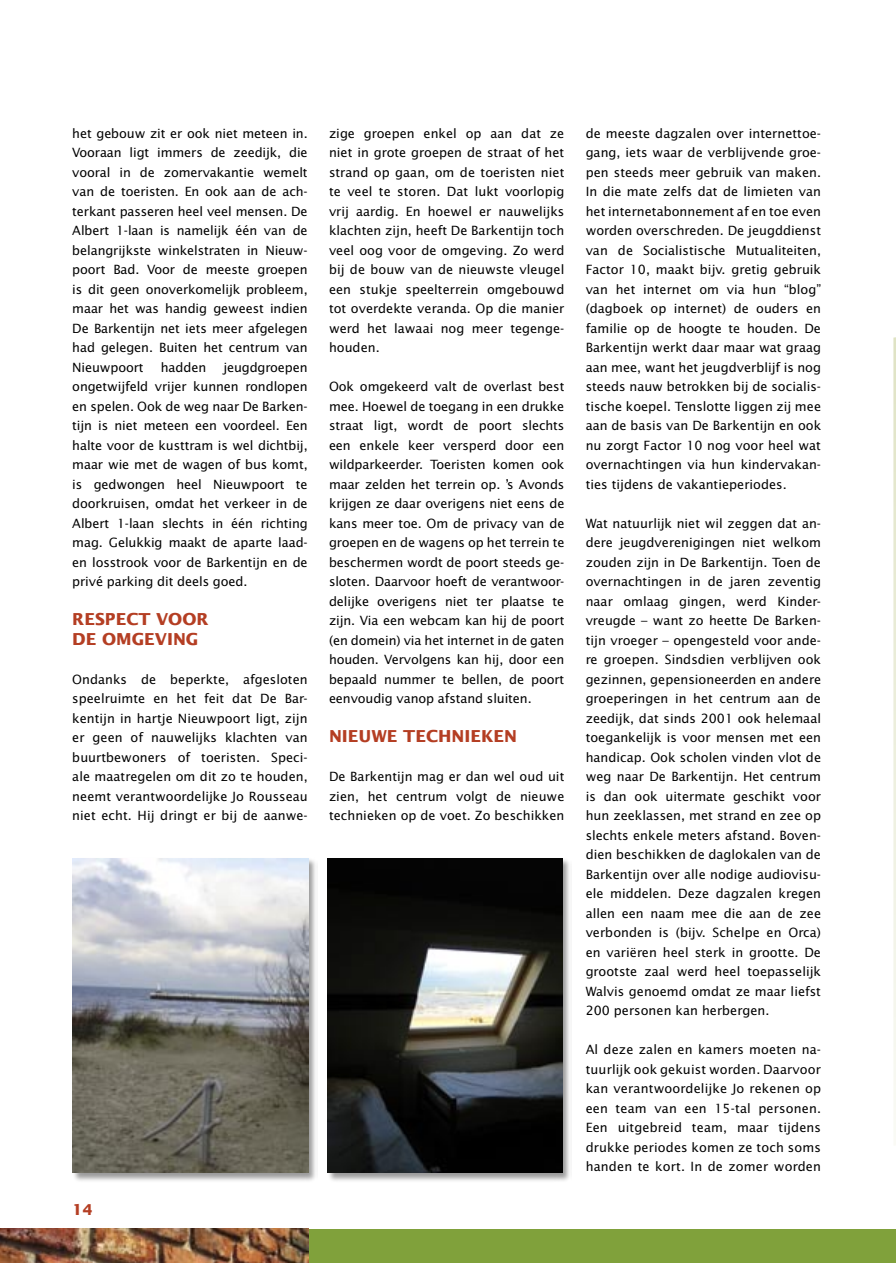
<style>
.page{position:relative;width:896px;height:1263px;background:#fff}
.page>*{position:absolute;margin:0;border:0;box-sizing:border-box;transform-origin:0 0}
.t1{font:700 16.5px/19.5px "Lucida Sans";color:#b43e23}
.t2{font:700 15px "Lucida Sans";color:#b43e23}
.t3{font:12.75px/19.5px "Lucida Sans";color:#000;text-align:justify}
</style>
<div class="page">
<svg style="left:893px;top:337px;width:2px;height:795px"></svg>
<div style="left:0;top:1229px;width:895px;height:34px;background:#80a13b"></div>
<img style="left:0;top:1229px;width:308px;height:34px">
<div style="left:71px;top:857px;width:247px;height:325px;background:#000;opacity:.4"></div>
<img style="left:72px;top:858px;width:236px;height:315px">
<div style="left:326px;top:857px;width:245px;height:325px;background:#000;opacity:.4"></div>
<img style="left:327px;top:858px;width:235px;height:315px">
<p class="t3" style="left:72px;top:123px;width:237px">het gebouw zit er ook niet meteen in.<br>Vooraan ligt immers de zeedijk, die vooral in de zomervakantie wemelt van de toeristen. En ook aan de ach&shy;terkant passeren heel veel mensen. De Albert 1-laan is namelijk één van de belangrijkste winkelstraten in Nieuw&shy;poort Bad. Voor de meeste groepen is dit geen onoverkomelijk probleem, maar het was handig geweest indien De Barkentijn net iets meer afgelegen had gelegen. Buiten het centrum van Nieuwpoort</p>
<p class="t3" style="left:72px;top:357px;width:237px;text-indent:151px">jeugdgroepen ongetwijfeld vrijer kunnen rondlopen en spelen. Ook de weg naar De Barken&shy;tijn is niet meteen een voordeel. Een halte voor de kusttram is wel dichtbij, maar wie met de wagen of bus komt, is gedwongen heel Nieuwpoort te doorkruisen, omdat het verkeer in de Albert 1-laan slechts in één richting mag. Gelukkig maakt de aparte laad&shy;en losstrook voor de Barkentijn en de privé parking dit deels goed.</p>
<p class="t1" style="left:72px;top:609px;width:138px">RESPECT VOOR<br>DE OMGEVING</p>
<p class="t3" style="left:72px;top:669px;width:237px">Ondanks de beperkte, afgesloten speelruimte en het feit dat De Bar&shy;kentijn in hartje Nieuwpoort ligt, zijn er geen of nauwelijks klachten van buurtbewoners of toeristen. Speci&shy;ale maatregelen om dit zo te houden, neemt verantwoordelijke Jo Rousseau niet echt. Hij dringt er bij de aanwe-</p>
<p class="t3" style="left:161px;top:357px;width:47px">hadden</p>
<p class="t2" style="left:72px;top:1201px;width:22px">14</p>
<p class="t3" style="left:329px;top:123px;width:237px">zige groepen enkel op aan dat ze niet in grote groepen de straat of het strand op gaan, om de toeristen niet te veel te storen. Dat lukt voorlopig vrij aardig. En hoewel er nauwelijks klachten zijn, heeft De Barkentijn toch veel oog voor de omgeving. Zo werd bij de bouw van de nieuwste vleugel een stukje speelterrein omgebouwd tot overdekte veranda. Op die manier werd het lawaai nog meer tegenge&shy;houden.</p>
<p class="t3" style="left:329px;top:377px;width:237px">Ook omgekeerd valt de overlast best mee. Hoewel de toegang in een drukke straat ligt, wordt de poort slechts een enkele keer versperd door een wildparkeerder. Toeristen komen ook maar zelden het terrein op. ’s Avonds krijgen ze daar overigens niet eens de kans meer toe. Om de privacy van de groepen en de wagens op het terrein te beschermen wordt de poort steeds ge&shy;sloten. Daarvoor hoeft de verantwoor&shy;delijke overigens niet ter plaatse te zijn. Via een webcam kan hij de poort (en domein) via het internet in de gaten houden. Vervolgens kan hij, door een bepaald nummer te bellen, de poort eenvoudig vanop afstand sluiten.</p>
<p class="t1" style="left:329px;top:726px;width:189px">NIEUWE TECHNIEKEN</p>
<p class="t3" style="left:329px;top:767px;width:237px">De Barkentijn mag er dan wel oud uit zien, het centrum volgt de nieuwe technieken op de voet. Zo beschikken</p>
<p class="t3" style="left:585px;top:123px;width:237px">de meeste dagzalen over internettoe&shy;gang, iets waar de verblijvende groe&shy;pen steeds meer gebruik van maken.<br>In die mate zelfs dat de limieten van het internetabonnement af en toe even worden overschreden. De jeugddienst van de Socialistische Mutualiteiten, Factor 10, maakt bijv. gretig gebruik van het internet om via hun “blog” (dagboek op internet) de ouders en familie op de hoogte te houden. De Barkentijn werkt daar maar wat graag aan mee, want het jeugdverblijf is nog steeds nauw betrokken bij de socialis&shy;tische koepel. Tenslotte liggen zij mee aan de basis van De Barkentijn en ook nu zorgt Factor 10 nog voor heel wat overnachtingen via hun kindervakan&shy;ties tijdens de vakantieperiodes.</p>
<p class="t3" style="left:585px;top:513px;width:237px">Wat natuurlijk niet wil zeggen dat an&shy;dere jeugdverenigingen niet welkom zouden zijn in De Barkentijn. Toen de overnachtingen in de jaren zeventig naar omlaag gingen, werd Kinder&shy;vreugde – want zo heette De Barken&shy;tijn vroeger – opengesteld voor ande&shy;re groepen. Sindsdien verblijven ook gezinnen, gepensioneerden en andere groeperingen in het centrum aan de zeedijk, dat sinds 2001 ook helemaal toegankelijk is voor mensen met een handicap. Ook scholen vinden vlot de weg naar De Barkentijn. Het centrum is dan ook uitermate geschikt voor hun zeeklassen, met strand en zee op slechts enkele meters afstand. Boven&shy;dien beschikken de daglokalen van de Barkentijn over alle nodige audiovisu&shy;ele middelen. Deze dagzalen kregen allen een naam mee die aan de zee verbonden is (bijv. Schelpe en Orca) en variëren heel sterk in grootte. De grootste zaal werd heel toepasselijk Walvis genoemd omdat ze maar liefst 200 personen kan herbergen.</p>
<p class="t3" style="left:585px;top:1040px;width:237px">Al deze zalen en kamers moeten na&shy;tuurlijk ook gekuist worden. Daarvoor kan verantwoordelijke Jo rekenen op een team van een 15-tal personen.<br>Een uitgebreid team, maar tijdens drukke periodes komen ze toch soms handen te kort. In de zomer worden</p>
</div>
